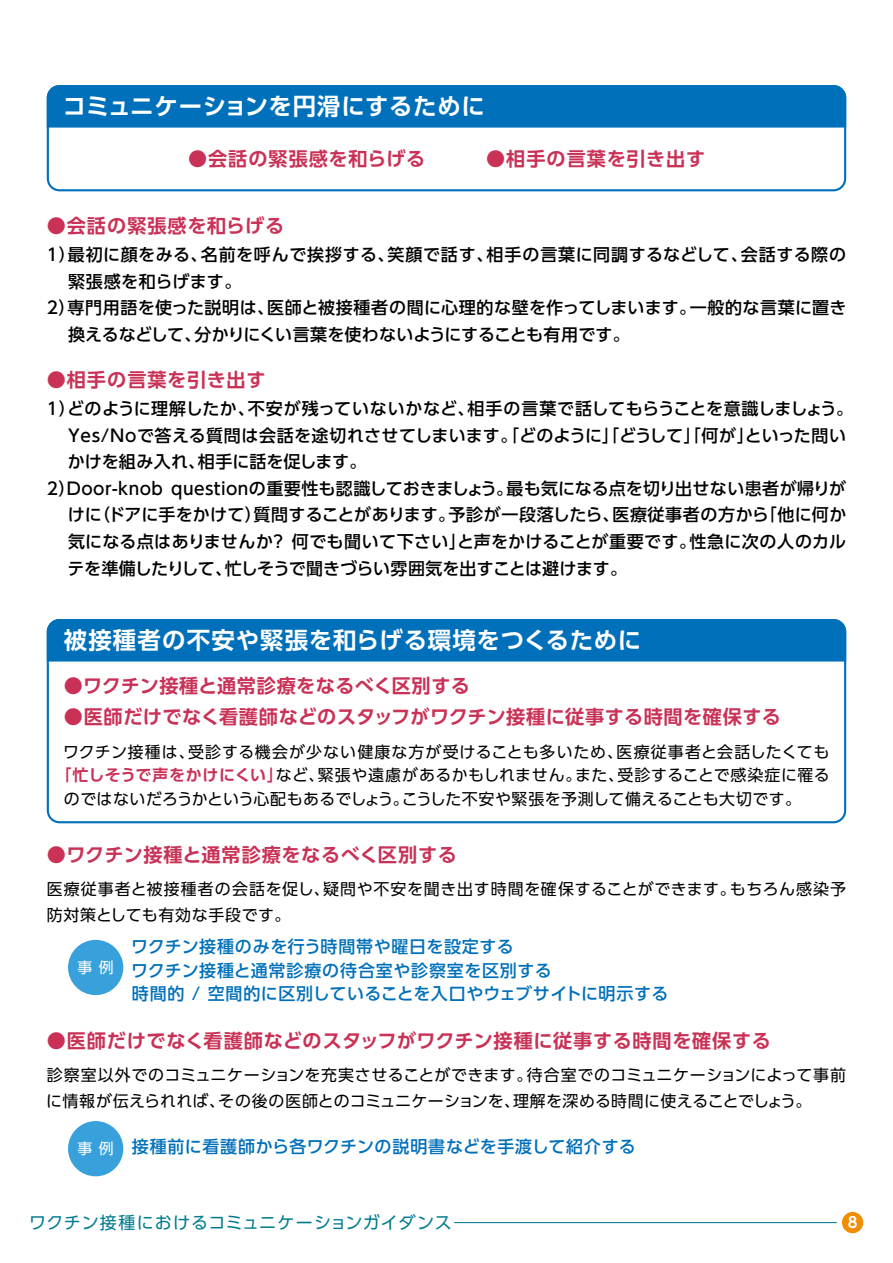
<style>
.page{position:relative;width:893px;height:1263px;background:#fff}
.page>*{position:absolute;margin:0;border:0;box-sizing:border-box;transform-origin:0 0}
.t1{font:700 23.4px "UD Shin Go Pr 6 N De";letter-spacing:.03em;color:#fff}
.t2{font:700 19.2px "UD Shin Go Pr 6 N De";letter-spacing:.035em;color:#c93156}
.t3{font:500 16.95px/26.5px "UD Shin Go Pr 6 N";letter-spacing:.015em;color:#000}
.t4{font:500 16.95px/23.4px "UD Shin Go Pr 6 N";letter-spacing:.03em;color:#0070ba}
.t5{font:500 16.95px "UD Shin Go Pr 6 N";letter-spacing:-.025em;color:#000}
.t6{font:500 16.95px "UD Shin Go Pr 6 N";letter-spacing:.035em;color:#000}
.t7{font:16.95px "UD Shin Go Pr 6 N";letter-spacing:.05em;color:#007c8e}
.t8{font:500 16.95px "UD Shin Go Pr 6 N";letter-spacing:.045em;color:#000}
.t9{font:500 16.95px "UD Shin Go Pr 6 N";letter-spacing:-.015em;color:#000}
.t10{font:500 16.95px "UD Shin Go Pr 6 N";letter-spacing:.04em;color:#000}
.t11{font:500 16.95px "UD Shin Go Pr 6 N";letter-spacing:-.045em;color:#000}
.t12{font:15.9px/25.5px "UD Shin Go Pr 6 N";letter-spacing:.035em;color:#000}
.t13{font:15.9px "UD Shin Go Pr 6 N";letter-spacing:.065em;color:#000}
.t14{font:15.9px "UD Shin Go Pr 6 N";color:#000}
.t15{font:15.9px "UD Shin Go Pr 6 N";letter-spacing:.01em;color:#000}
.t16{font:700 15.9px "UD Shin Go Pr 6 N De";letter-spacing:.015em;color:#c93156}
.t17{font:15.9px "UD Shin Go Pr 6 N";letter-spacing:.055em;color:#000}
.t18{font:14.85px "UD Shin Go Pr 6 N";color:#fff}
.t19{font:700 14.85px "UD Shin Go Pr 6 N De";color:#fff}
</style>
<div class="page">
<div style="left:47px;top:85px;width:799px;height:106px;border:2px solid #0070ba;border-radius:12px"></div>
<div style="left:47px;top:619px;width:799px;height:204px;border:2px solid #0070ba;border-radius:12px"></div>
<div style="left:47px;top:85px;width:799px;height:43px;background:#0070ba"></div>
<div style="left:47px;top:619px;width:799px;height:42px;background:#0070ba"></div>
<div style="left:68px;top:940px;width:55px;height:55px;background:#38a1db;border-radius:50%"></div>
<div style="left:68px;top:1121px;width:55px;height:55px;background:#38a1db;border-radius:50%"></div>
<div style="left:842px;top:1212px;width:21px;height:21px;background:#f18d00;border-radius:50%"></div>
<hr style="left:454px;top:1222px;width:383px;height:1px;background:#007c8e">
<h1 class="t1" style="left:63px;top:87px;width:423px">コミュニケーションを円滑にするために</h1>
<p class="t2" style="left:188px;top:143px;width:519px">●会話の緊張感を和らげる　　　●相手の言葉を引き出す</p>
<p class="t2" style="left:47px;top:211px;width:239px">●会話の緊張感を和らげる</p>
<p class="t3" style="left:486px;top:241px;width:263px">相手の言葉に同調するなどして、</p>
<p class="t10" style="left:201px;top:241px;width:195px">名前を呼んで挨拶する、</p>
<p class="t3" style="left:388px;top:241px;width:107px">笑顔で話す、</p>
<p class="t3" style="left:741px;top:241px;width:107px">会話する際の</p>
<p class="t3" style="left:68px;top:241px;width:175px;text-indent:-21px">1）<br>緊張感を和らげます。</p>
<p class="t3" style="left:68px;top:241px;width:141px">最初に顔をみる、</p>
<p class="t3" style="left:47px;top:294px;width:30px">2）</p>
<p class="t3" style="left:67px;top:294px;width:208px">専門用語を使った説明は、</p>
<p class="t3" style="left:267px;top:294px;width:430px">医師と被接種者の間に心理的な壁を作ってしまいます。</p>
<p class="t6" style="left:690px;top:294px;width:158px">一般的な言葉に置き</p>
<p class="t5" style="left:68px;top:321px;width:135px">換えるなどして、</p>
<p class="t3" style="left:194px;top:321px;width:437px">分かりにくい言葉を使わないようにすることも有用です。</p>
<p class="t2" style="left:47px;top:364px;width:220px">●相手の言葉を引き出す</p>
<p class="t8" style="left:248px;top:395px;width:228px">不安が残っていないかなど、</p>
<p class="t3" style="left:67px;top:395px;width:189px">どのように理解したか、</p>
<p class="t5" style="left:468px;top:395px;width:387px">相手の言葉で話してもらうことを意識しましょう。</p>
<p class="t3" style="left:47px;top:395px;width:31px">1）</p>
<p class="t3" style="left:198px;top:421px;width:558px;text-indent:-130px">Yes/Noで答える質問は会話を途切れさせてしまいます。「どのように」「どうして」「何が」相手に話を促します。</p>
<p class="t3" style="left:745px;top:421px;width:103px">といった問い</p>
<p class="t3" style="left:68px;top:448px;width:139px">かけを組み入れ、</p>
<p class="t3" style="left:47px;top:475px;width:30px">2）</p>
<p class="t3" style="left:67px;top:475px;width:97px">Door-knob</p>
<p class="t3" style="left:507px;top:475px;width:341px">最も気になる点を切り出せない患者が帰りが</p>
<p class="t3" style="left:171px;top:475px;width:343px">questionの重要性も認識しておきましょう。</p>
<p class="t9" style="left:254px;top:501px;width:203px">質問することがあります。</p>
<p class="t6" style="left:449px;top:501px;width:172px">予診が一段落したら、</p>
<p class="t6" style="left:612px;top:501px;width:158px">医療従事者の方から</p>
<p class="t3" style="left:760px;top:501px;width:88px">「他に何か</p>
<p class="t3" style="left:93px;top:501px;width:170px">（ドアに手をかけて）</p>
<p class="t3" style="left:68px;top:501px;width:36px">けに</p>
<p class="t3" style="left:457px;top:528px;width:240px">と声をかけることが重要です。</p>
<p class="t3" style="left:225px;top:528px;width:404px;text-indent:-157px">気になる点はありませんか<br>忙しそうで聞きづらい雰囲気を出すことは避けます。</p>
<p class="t3" style="left:690px;top:528px;width:158px">性急に次の人のカル</p>
<p class="t3" style="left:270px;top:528px;width:198px">？何でも聞いて下さい」</p>
<p class="t11" style="left:68px;top:554px;width:166px">テを準備したりして、</p>
<h1 class="t1" style="left:64px;top:621px;width:579px">被接種者の不安や緊張を和らげる環境をつくるために</h1>
<p class="t2" style="left:64px;top:670px;width:408px">●ワクチン接種と通常診療をなるべく区別する</p>
<p class="t2" style="left:64px;top:701px;width:719px">●医師だけでなく看護師などのスタッフがワクチン接種に従事する時間を確保する</p>
<p class="t12" style="left:617px;top:738px;width:214px">医療従事者と会話したくても</p>
<p class="t13" style="left:188px;top:739px;width:436px">受診する機会が少ない健康な方が受けることも多いため、</p>
<p class="t12" style="left:63px;top:738px;width:133px">ワクチン接種は、</p>
<p class="t12" style="left:318px;top:762px;width:265px">緊張や遠慮があるかもしれません。</p>
<p class="t12" style="left:276px;top:762px;width:50px">など、</p>
<p class="t16" style="left:56px;top:762px;width:229px">「忙しそうで声をかけにくい」</p>
<p class="t12" style="left:617px;top:762px;width:214px">受診することで感染症に罹る</p>
<p class="t12" style="left:575px;top:762px;width:50px">また、</p>
<p class="t14" style="left:64px;top:786px;width:346px">のではないだろうかという心配もあるでしょう。</p>
<p class="t12" style="left:402px;top:785px;width:401px">こうした不安や緊張を予測して備えることも大切です。</p>
<p class="t2" style="left:47px;top:839px;width:412px">●ワクチン接種と通常診療をなるべく区別する</p>
<p class="t12" style="left:323px;top:876px;width:414px">疑問や不安を聞き出す時間を確保することができます。</p>
<p class="t12" style="left:47px;top:876px;width:284px">医療従事者と被接種者の会話を促し、防対策としても有効な手段です。</p>
<p class="t4" style="left:131px;top:935px;width:539px">ワクチン接種のみを行う時間帯や曜日を設定する<br>ワクチン接種と通常診療の待合室や診察室を区別する<br>時間的 / 空間的に区別していることを入口やウェブサイトに明示する</p>
<p class="t17" style="left:730px;top:876px;width:118px">もちろん感染予</p>
<p class="t18" style="left:78px;top:955px;width:38px">事例</p>
<p class="t2" style="left:47px;top:1025px;width:726px">●医師だけでなく看護師などのスタッフがワクチン接種に従事する時間を確保する</p>
<p class="t12" style="left:527px;top:1062px;width:321px">待合室でのコミュニケーションによって事前</p>
<p class="t12" style="left:513px;top:1062px;width:300px;text-indent:-466px">診察室以外でのコミュニケーションを充実させることができます。<br>理解を深める時間に使えることでしょう。</p>
<p class="t12" style="left:46px;top:1087px;width:180px">に情報が伝えられれば、</p>
<p class="t15" style="left:218px;top:1088px;width:303px">その後の医師とのコミュニケーションを、</p>
<p class="t18" style="left:78px;top:1137px;width:38px">事例</p>
<p class="t4" style="left:132px;top:1134px;width:506px">接種前に看護師から各ワクチンの説明書などを手渡して紹介する</p>
<p class="t7" style="left:29px;top:1209px;width:424px">ワクチン接種におけるコミュニケーションガイダンス</p>
<p class="t19" style="left:848px;top:1210px;width:11px">8</p>
</div>
